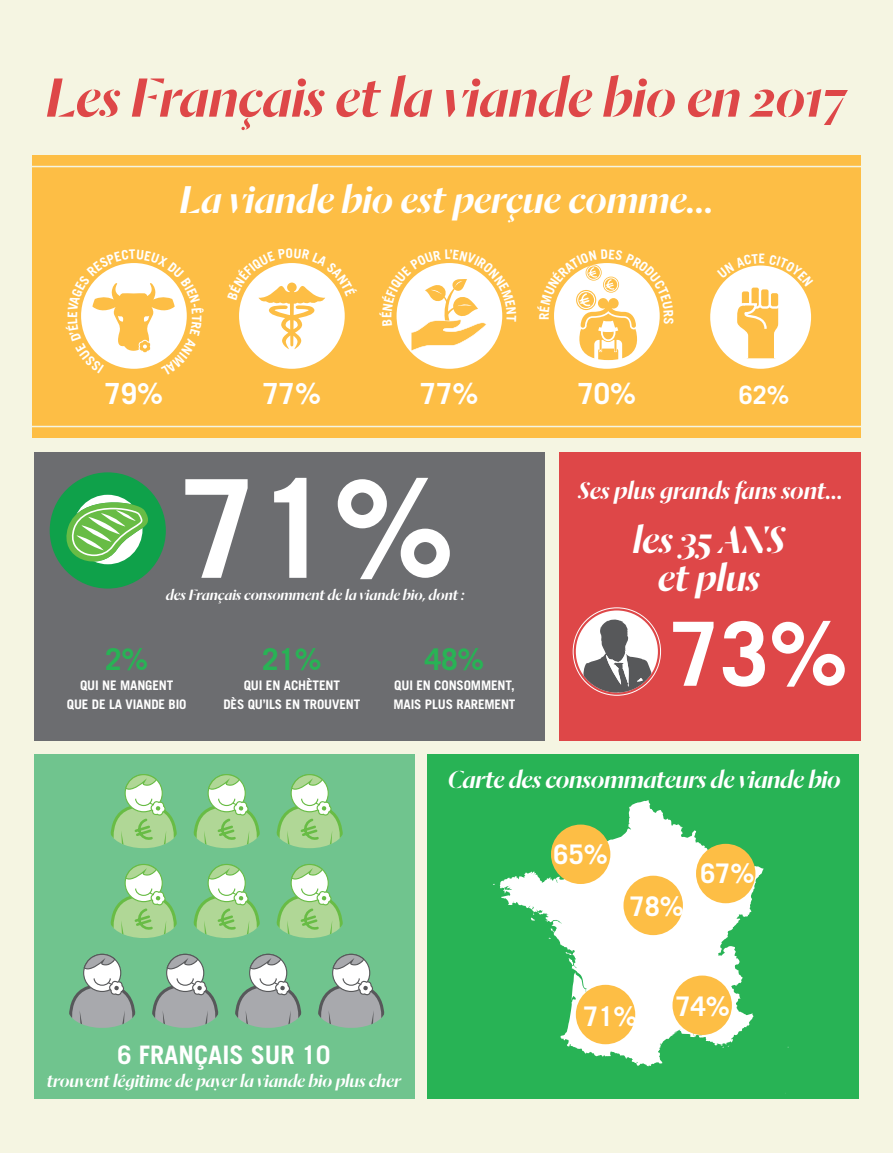
<style>
.page{position:relative;width:893px;height:1153px;background:#fff}
.page>*{position:absolute;margin:0;border:0;box-sizing:border-box;transform-origin:0 0}
.t1{font:700 136.5px "Trade Gothic";color:#fff}
.t2{font:700 88.65px "Trade Gothic";color:#fff}
.t3{font:italic 500 60.6px "Dala Moa";color:#de4748}
.t4{font:italic 500 42.6px "Dala Moa";color:#fff}
.t5{font:italic 500 42px/38px "Dala Moa";color:#fff;text-align:center}
.t6{font:700 30px "Trade Gothic";color:#28b355}
.t7{font:700 29.1px "Trade Gothic";color:#fff}
.t8{font:italic 500 27.15px "Dala Moa";letter-spacing:-.01em;color:#fff}
.t9{font:italic 500 27px "Dala Moa";color:#fff}
.t10{font:700 27px "Trade Gothic";color:#fff}
.t11{font:700 25.5px "Trade Gothic";color:#fff}
.t12{font:700 25.35px "Trade Gothic";color:#fff}
.t13{font:italic 500 19.5px "Dala Moa";color:#fff}
.t14{font:italic 500 16.35px "Dala Moa";color:#fff}
.t15{font:700 13.2px "Trade Gothic";letter-spacing:-.01em;color:#fff}
</style>
<div class="page">
<div style="left:0;top:0;width:893px;height:1152px;background:#f5f5e2"></div>
<div style="left:32px;top:155px;width:829px;height:283px;background:#fdbe45"></div>
<div style="left:34px;top:452px;width:510px;height:288px;background:#6c6d70"></div>
<div style="left:427px;top:754px;width:432px;height:344px;background:#28b355"></div>
<div style="left:50px;top:472px;width:116px;height:116px;background:#0fa14a;border-radius:50%"></div>
<svg style="left:57px;top:493px;width:100px;height:80px"></svg>
<div style="left:34px;top:754px;width:381px;height:344px;background:#70c48e"></div>
<svg style="left:493px;top:800px;width:296px;height:267px"></svg>
<div style="left:125px;top:774px;width:37px;height:37px;background:#fff;border-radius:50%"></div>
<div style="left:125px;top:774px;width:38px;height:38px;border:1px solid #68bc45;border-radius:50%"></div>
<svg style="left:125px;top:774px;width:32px;height:15px"></svg>
<svg style="left:110px;top:797px;width:67px;height:51px"></svg>
<div style="left:208px;top:774px;width:37px;height:37px;background:#fff;border-radius:50%"></div>
<div style="left:208px;top:774px;width:38px;height:38px;border:1px solid #68bc45;border-radius:50%"></div>
<svg style="left:208px;top:774px;width:32px;height:15px"></svg>
<svg style="left:193px;top:797px;width:67px;height:51px"></svg>
<div style="left:291px;top:774px;width:37px;height:37px;background:#fff;border-radius:50%"></div>
<div style="left:291px;top:774px;width:38px;height:38px;border:1px solid #68bc45;border-radius:50%"></div>
<svg style="left:291px;top:774px;width:32px;height:15px"></svg>
<svg style="left:276px;top:797px;width:67px;height:51px"></svg>
<div style="left:125px;top:864px;width:37px;height:37px;background:#fff;border-radius:50%"></div>
<div style="left:125px;top:863px;width:38px;height:39px;border:1px solid #68bc45;border-radius:50%"></div>
<svg style="left:125px;top:863px;width:32px;height:16px"></svg>
<svg style="left:110px;top:887px;width:67px;height:50px"></svg>
<div style="left:208px;top:864px;width:37px;height:37px;background:#fff;border-radius:50%"></div>
<div style="left:208px;top:863px;width:38px;height:39px;border:1px solid #68bc45;border-radius:50%"></div>
<svg style="left:208px;top:863px;width:32px;height:16px"></svg>
<svg style="left:193px;top:887px;width:67px;height:50px"></svg>
<div style="left:291px;top:864px;width:37px;height:37px;background:#fff;border-radius:50%"></div>
<div style="left:291px;top:863px;width:38px;height:39px;border:1px solid #68bc45;border-radius:50%"></div>
<svg style="left:291px;top:863px;width:32px;height:16px"></svg>
<svg style="left:276px;top:887px;width:67px;height:50px"></svg>
<div style="left:84px;top:954px;width:37px;height:37px;background:#fff;border-radius:50%"></div>
<div style="left:83px;top:953px;width:38px;height:38px;border:1px solid #57585a;border-radius:50%"></div>
<svg style="left:69px;top:977px;width:67px;height:50px"></svg>
<svg style="left:84px;top:953px;width:31px;height:16px"></svg>
<div style="left:167px;top:954px;width:37px;height:37px;background:#fff;border-radius:50%"></div>
<div style="left:166px;top:953px;width:38px;height:38px;border:1px solid #57585a;border-radius:50%"></div>
<svg style="left:152px;top:977px;width:67px;height:50px"></svg>
<svg style="left:167px;top:953px;width:31px;height:16px"></svg>
<div style="left:250px;top:954px;width:37px;height:37px;background:#fff;border-radius:50%"></div>
<div style="left:249px;top:953px;width:38px;height:38px;border:1px solid #57585a;border-radius:50%"></div>
<svg style="left:235px;top:977px;width:67px;height:50px"></svg>
<svg style="left:250px;top:953px;width:31px;height:16px"></svg>
<div style="left:333px;top:954px;width:37px;height:37px;background:#fff;border-radius:50%"></div>
<div style="left:332px;top:953px;width:38px;height:38px;border:1px solid #57585a;border-radius:50%"></div>
<svg style="left:318px;top:977px;width:67px;height:50px"></svg>
<svg style="left:333px;top:953px;width:31px;height:16px"></svg>
<div style="left:623px;top:875px;width:60px;height:60px;background:#fdbe45;border-radius:50%"></div>
<div style="left:551px;top:824px;width:59px;height:59px;background:#fdbe45;border-radius:50%"></div>
<div style="left:672px;top:975px;width:60px;height:59px;background:#fdbe45;border-radius:50%"></div>
<div style="left:576px;top:984px;width:59px;height:60px;background:#fdbe45;border-radius:50%"></div>
<div style="left:696px;top:843px;width:59px;height:60px;background:#fdbe45;border-radius:50%"></div>
<hr style="left:32px;top:166px;width:829px;height:1px;background:#f5f5e2">
<hr style="left:32px;top:426px;width:829px;height:1px;background:#f5f5e2">
<div style="left:559px;top:452px;width:302px;height:288px;background:#de4748"></div>
<div style="left:576px;top:610px;width:82px;height:82px;background:#fff;border-radius:50%"></div>
<svg style="left:583px;top:619px;width:75px;height:73px"></svg>
<div style="left:710px;top:265px;width:101px;height:104px;background:#fff;border-radius:50%"></div>
<div style="left:397px;top:263px;width:105px;height:106px;background:#fff;border-radius:50%"></div>
<div style="left:239px;top:263px;width:106px;height:106px;background:#fff;border-radius:50%"></div>
<div style="left:554px;top:263px;width:106px;height:106px;background:#fff;border-radius:50%"></div>
<svg style="left:717px;top:265px;width:95px;height:93px"></svg>
<svg style="left:396px;top:263px;width:107px;height:88px"></svg>
<svg style="left:239px;top:263px;width:106px;height:86px"></svg>
<svg style="left:554px;top:263px;width:106px;height:97px"></svg>
<svg style="left:81px;top:263px;width:106px;height:106px"></svg>
<h3 class="t3" style="left:46px;top:59px;width:803px">Les Français et la viande bio en 2017</h3>
<h3 class="t4" style="left:180px;top:173px;width:535px">La viande bio est perçue comme…</h3>
<h3 class="t7" style="left:105px;top:375px;width:60px">79%</h3>
<p class="t15" style="left:536px;top:320px;width:9px;rotate:-90deg">R</p>
<h3 class="t7" style="left:263px;top:375px;width:60px">77%</h3>
<h3 class="t7" style="left:578px;top:375px;width:60px">70%</h3>
<h3 class="t7" style="left:420px;top:375px;width:60px">77%</h3>
<h3 class="t12" style="left:739px;top:379px;width:52px">62%</h3>
<h1 class="t1" style="left:181px;top:445px;width:275px">71%</h1>
<h3 class="t6" style="left:105px;top:640px;width:45px">2%</h3>
<p class="t14" style="left:166px;top:584px;width:300px">des Français consomment de la viande bio, dont :</p>
<h3 class="t6" style="left:262px;top:640px;width:61px">21%</h3>
<h3 class="t6" style="left:425px;top:640px;width:61px">48%</h3>
<p class="t15" style="left:80px;top:676px;width:95px">QUI NE MANGENT</p>
<p class="t15" style="left:67px;top:696px;width:121px">QUE DE LA VIANDE BIO</p>
<p class="t15" style="left:244px;top:676px;width:98px">QUI EN ACHÈTENT</p>
<p class="t15" style="left:223px;top:696px;width:138px">DÈS QU’ILS EN TROUVENT</p>
<p class="t15" style="left:394px;top:676px;width:122px">QUI EN CONSOMMENT,</p>
<p class="t15" style="left:393px;top:696px;width:124px">MAIS PLUS RAREMENT</p>
<h3 class="t9" style="left:578px;top:473px;width:266px">Ses plus grands fans sont…</h3>
<h3 class="t5" style="left:633px;top:519px;width:154px">les 35 ANS et plus</h3>
<h2 class="t2" style="left:670px;top:599px;width:179px">73%</h2>
<h3 class="t8" style="left:448px;top:762px;width:394px">Carte des consommateurs de viande bio</h3>
<h3 class="t10" style="left:554px;top:837px;width:56px">65%</h3>
<h3 class="t10" style="left:630px;top:889px;width:56px">78%</h3>
<h3 class="t10" style="left:700px;top:856px;width:56px">67%</h3>
<h3 class="t11" style="left:118px;top:1039px;width:214px">6 FRANÇAIS SUR 10</h3>
<h3 class="t13" style="left:47px;top:1067px;width:356px">trouvent légitime de payer la viande bio plus cher</h3>
<h3 class="t10" style="left:583px;top:999px;width:56px">71%</h3>
<h3 class="t10" style="left:676px;top:989px;width:56px">74%</h3>
</div>
